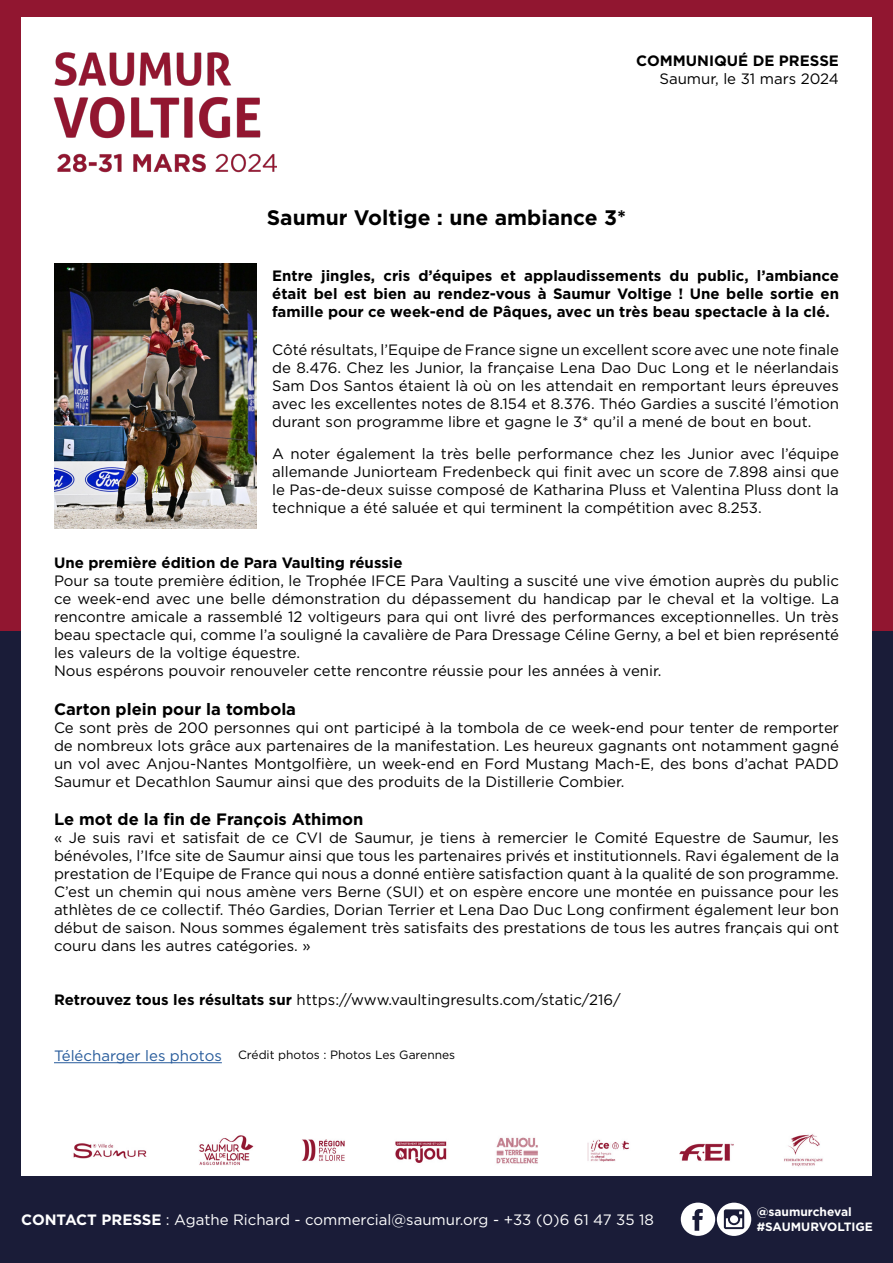
<style>
.page{position:relative;width:893px;height:1263px;background:#fff}
.page>*{position:absolute;margin:0;border:0;box-sizing:border-box;transform-origin:0 0}
.t1{font:700 21px "Gotham";color:#000}
.t2{font:700 16.5px "Gotham";color:#000}
.t3{font:15px/18px "Gotham";color:#000;text-align:justify}
.t4{font:700 15px/18px "Gotham";color:#000;text-align:justify}
.t5{font:15px "Gotham";color:#fff}
.t6{font:12px "Gotham";color:#000}
.t7{font:700 12px/14.4px "Gotham";color:#fff}
.s1{font-weight:700}
.s2{font-size:15px;color:#275b9b}
</style>
<div class="page">
<div style="left:0;top:0;width:893px;height:631px;background:#911630"></div>
<div style="left:0;top:631px;width:893px;height:632px;background:#1a1c38"></div>
<div style="left:21px;top:17px;width:851px;height:1159px;background:#fff"></div>
<img style="left:53px;top:52px;width:223px;height:121px">
<svg style="left:717px;top:1203px;width:34px;height:33px"></svg>
<div style="left:681px;top:1202px;width:34px;height:34px;background:#fff;border-radius:50%"></div>
<svg style="left:692px;top:1209px;width:11px;height:22px"></svg>
<svg style="left:724px;top:1209px;width:20px;height:20px"></svg>
<img style="left:54px;top:264px;width:202px;height:264px">
<img style="left:73px;top:1134px;width:750px;height:33px">
<hr style="left:54px;top:1062px;width:168px;height:1px;background:#275b9b">
<p class="t4" style="left:636px;top:52px;width:204px">COMMUNIQUÉ DE PRESSE</p>
<p class="t3" style="left:659px;top:69px;width:181px">Saumur, le 31 mars 2024</p>
<h1 class="t1" style="left:267px;top:204px;width:361px">Saumur Voltige : une ambiance 3*</h1>
<p class="t4" style="left:272px;top:267px;width:568px">Entre jingles, cris d’équipes et applaudissements du public, l’ambiance était bel est bien au rendez-vous à Saumur Voltige ! Une belle sortie en famille pour ce week-end de Pâques, avec un très beau spectacle à la clé.</p>
<p class="t3" style="left:272px;top:340px;width:568px">Côté résultats, l’Equipe de France signe un excellent score avec une note finale de 8.476. Chez les Junior, la française Lena Dao Duc Long et le néerlandais Sam Dos Santos étaient là où on les attendait en remportant leurs épreuves avec les excellentes notes de 8.154 et 8.376. Théo Gardies a suscité l’émotion durant son programme libre et gagne le 3* qu’il a mené de bout en bout.</p>
<p class="t3" style="left:272px;top:444px;width:568px">A noter également la très belle performance chez les Junior avec l’équipe allemande Juniorteam Fredenbeck qui finit avec un score de 7.898 ainsi que le Pas-de-deux suisse composé de Katharina Pluss et Valentina Pluss dont la technique a été saluée et qui terminent la compétition avec 8.253.</p>
<p class="t4" style="left:54px;top:553px;width:350px">Une première édition de Para Vaulting réussie</p>
<p class="t3" style="left:54px;top:571px;width:786px;text-align:left">Pour sa toute première édition, le Trophée IFCE Para Vaulting a suscité une vive émotion auprès du public ce week-end avec une belle démonstration du dépassement du handicap par le cheval et la voltige. La rencontre amicale a rassemblé 12 voltigeurs para qui ont livré des performances exceptionnelles. Un très beau spectacle qui, comme l’a souligné la cavalière de Para Dressage Céline Gerny, a bel et bien représenté les valeurs de la voltige équestre.<br>Nous espérons pouvoir renouveler cette rencontre réussie pour les années à venir.</p>
<p class="t2" style="left:54px;top:698px;width:244px">Carton plein pour la tombola</p>
<p class="t3" style="left:54px;top:719px;width:786px">Ce sont près de 200 personnes qui ont participé à la tombola de ce week-end pour tenter de remporter de nombreux lots grâce aux partenaires de la manifestation. Les heureux gagnants ont notamment gagné un vol avec Anjou-Nantes Montgolfière, un week-end en Ford Mustang Mach-E, des bons d’achat PADD Saumur et Decathlon Saumur ainsi que des produits de la Distillerie Combier.</p>
<p class="t2" style="left:54px;top:808px;width:311px">Le mot de la fin de François Athimon</p>
<p class="t3" style="left:54px;top:828px;width:786px">« Je suis ravi et satisfait de ce CVI de Saumur, je tiens à remercier le Comité Equestre de Saumur, les bénévoles, l’Ifce site de Saumur ainsi que tous les partenaires privés et institutionnels. Ravi également de la prestation de l’Equipe de France qui nous a donné entière satisfaction quant à la qualité de son programme.<br>C’est un chemin qui nous amène vers Berne (SUI) et on espère encore une montée en puissance pour les athlètes de ce collectif. Théo Gardies, Dorian Terrier et Lena Dao Duc Long confirment également leur bon début de saison. Nous sommes également très satisfaits des prestations de tous les autres français qui ont couru dans les autres catégories. »</p>
<p class="t3" style="left:54px;top:990px;width:568px"><span class="s1">Retrouvez tous les résultats sur</span> https://www.vaultingresults.com/static/216/</p>
<p class="t6" style="left:54px;top:1047px;width:403px"><span class="s2">Télécharger les photos</span> Crédit photos : Photos Les Garennes</p>
<p class="t5" style="left:21px;top:1210px;width:634px"><span class="s1">CONTACT PRESSE</span> : Agathe Richard - commercial@saumur.org - +33 (0)6 61 47 35 18</p>
<p class="t7" style="left:757px;top:1205px;width:118px">@saumurcheval #SAUMURVOLTIGE</p>
</div>
